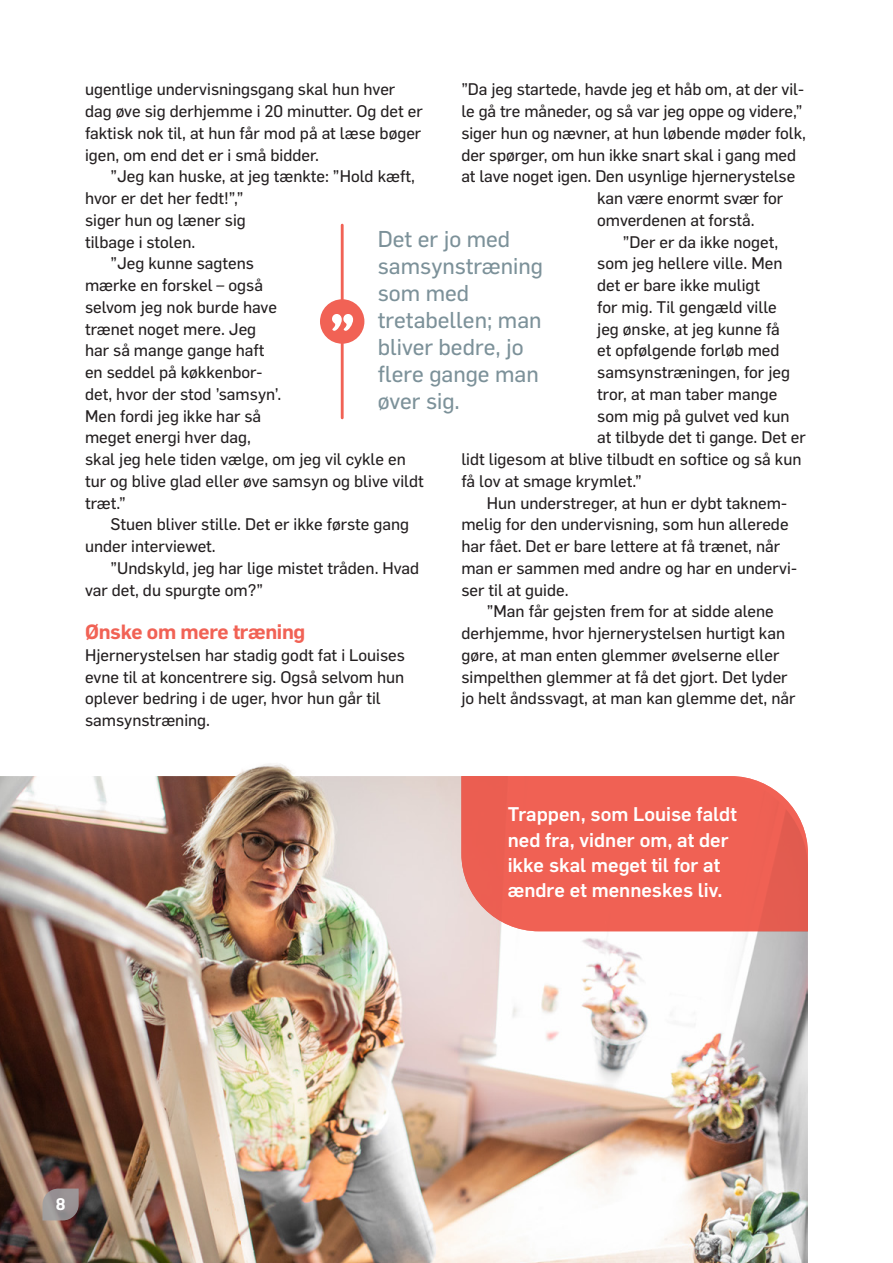
<style>
.page{position:relative;width:893px;height:1263px;background:#fff}
.page>*{position:absolute;margin:0;border:0;box-sizing:border-box;transform-origin:0 0}
.t1{font:22.5px/27px "Flama Basic";color:#7c9199}
.t2{font:600 20.25px "Flama";letter-spacing:-.015em;color:#f16255}
.t3{font:500 19.35px/25.2px "Flama";color:#fff}
.t4{font:16.5px/21.8px "Flama Basic";color:#231f20}
.t5{font:600 16.5px "Flama";color:#fff}
</style>
<div class="page">
<img style="left:0;top:776px;width:808px;height:486px">
<img style="left:206px;top:764px;width:139px;height:26px">
<img style="left:0;top:1262px;width:808px;height:1px">
<svg style="left:461px;top:776px;width:347px;height:155px;background:#ee675a"></svg>
<svg style="left:320px;top:299px;width:44px;height:45px"></svg>
<hr style="left:341px;top:225px;width:3px;height:82px;background:#f16255">
<hr style="left:341px;top:336px;width:3px;height:82px;background:#f16255">
<svg style="left:43px;top:1188px;width:36px;height:32px"></svg>
<p class="t4" style="left:461px;top:78px;width:344px">”Da jeg startede, havde jeg et håb om, at der vil-</p>
<p class="t4" style="left:461px;top:99px;width:342px">le gå tre måneder, og så var jeg oppe og videre,”</p>
<p class="t4" style="left:461px;top:121px;width:346px">siger hun og nævner, at hun løbende møder folk,</p>
<p class="t4" style="left:461px;top:143px;width:336px">der spørger, om hun ikke snart skal i gang med</p>
<p class="t4" style="left:461px;top:165px;width:335px">at lave noget igen. Den usynlige hjernerystelse</p>
<p class="t4" style="left:597px;top:186px;width:188px">kan være enormt svær for</p>
<p class="t4" style="left:597px;top:208px;width:159px">omverdenen at forstå.</p>
<p class="t4" style="left:623px;top:230px;width:157px">”Der er da ikke noget,</p>
<p class="t4" style="left:597px;top:252px;width:187px">som jeg hellere ville. Men</p>
<p class="t4" style="left:597px;top:273px;width:164px">det er bare ikke muligt</p>
<p class="t4" style="left:597px;top:295px;width:181px">for mig. Til gengæld ville</p>
<p class="t4" style="left:597px;top:317px;width:184px">jeg ønske, at jeg kunne få</p>
<p class="t4" style="left:597px;top:339px;width:184px">et opfølgende forløb med</p>
<p class="t4" style="left:597px;top:360px;width:194px">samsynstræningen, for jeg</p>
<p class="t4" style="left:597px;top:382px;width:182px">tror, at man taber mange</p>
<p class="t4" style="left:597px;top:404px;width:194px">som mig på gulvet ved kun</p>
<p class="t4" style="left:597px;top:426px;width:210px">at tilbyde det ti gange. Det er</p>
<p class="t4" style="left:461px;top:447px;width:342px">lidt ligesom at blive tilbudt en softice og så kun</p>
<p class="t4" style="left:461px;top:469px;width:182px">få lov at smage krymlet.”</p>
<p class="t4" style="left:487px;top:491px;width:302px">Hun understreger, at hun er dybt taknem-</p>
<p class="t4" style="left:461px;top:513px;width:329px">melig for den undervisning, som hun allerede</p>
<p class="t4" style="left:461px;top:534px;width:320px">har fået. Det er bare lettere at få trænet, når</p>
<p class="t4" style="left:461px;top:556px;width:337px">man er sammen med andre og har en undervi-</p>
<p class="t4" style="left:461px;top:578px;width:109px">ser til at guide.</p>
<p class="t4" style="left:487px;top:600px;width:288px">”Man får gejsten frem for at sidde alene</p>
<p class="t4" style="left:461px;top:621px;width:325px">derhjemme, hvor hjernerystelsen hurtigt kan</p>
<p class="t4" style="left:461px;top:643px;width:320px">gøre, at man enten glemmer øvelserne eller</p>
<p class="t4" style="left:461px;top:665px;width:328px">simpelthen glemmer at få det gjort. Det lyder</p>
<p class="t4" style="left:461px;top:687px;width:336px">jo helt åndssvagt, at man kan glemme det, når</p>
<p class="t4" style="left:85px;top:78px;width:339px">ugentlige undervisningsgang skal hun hver dag øve sig derhjemme i 20 minutter. Og det er faktisk nok til, at hun får mod på at læse bøger igen, om end det er i små bidder.</p>
<p class="t4" style="left:111px;top:165px;width:306px">”Jeg kan huske, at jeg tænkte: ”Hold kæft,</p>
<p class="t4" style="left:85px;top:186px;width:160px">hvor er det her fedt!”,”</p>
<p class="t4" style="left:85px;top:208px;width:162px">siger hun og læner sig</p>
<p class="t4" style="left:85px;top:230px;width:112px">tilbage i stolen.</p>
<p class="t4" style="left:111px;top:252px;width:145px">”Jeg kunne sagtens</p>
<p class="t4" style="left:85px;top:273px;width:179px">mærke en forskel – også</p>
<p class="t4" style="left:85px;top:295px;width:193px">selvom jeg nok burde have</p>
<p class="t4" style="left:85px;top:317px;width:173px">trænet noget mere. Jeg</p>
<p class="t4" style="left:85px;top:339px;width:181px">har så mange gange haft</p>
<p class="t4" style="left:85px;top:360px;width:179px">en seddel på køkkenbor-</p>
<p class="t4" style="left:85px;top:382px;width:198px">det, hvor der stod ’samsyn’.</p>
<p class="t4" style="left:85px;top:404px;width:178px">Men fordi jeg ikke har så</p>
<p class="t4" style="left:85px;top:426px;width:167px">meget energi hver dag,</p>
<p class="t4" style="left:85px;top:447px;width:322px">skal jeg hele tiden vælge, om jeg vil cykle en</p>
<p class="t4" style="left:85px;top:469px;width:340px">tur og blive glad eller øve samsyn og blive vildt</p>
<p class="t4" style="left:85px;top:491px;width:42px">træt.”</p>
<p class="t4" style="left:111px;top:513px;width:300px">Stuen bliver stille. Det er ikke første gang</p>
<p class="t4" style="left:85px;top:534px;width:132px">under interviewet.</p>
<p class="t4" style="left:111px;top:556px;width:310px">”Undskyld, jeg har lige mistet tråden. Hvad</p>
<p class="t4" style="left:85px;top:578px;width:180px">var det, du spurgte om?”</p>
<p class="t2" style="left:85px;top:617px;width:222px">Ønske om mere træning</p>
<p class="t4" style="left:85px;top:643px;width:321px">Hjernerystelsen har stadig godt fat i Louises evne til at koncentrere sig. Også selvom hun oplever bedring i de uger, hvor hun går til samsynstræning.</p>
<h1 class="t1" style="left:378px;top:224px;width:167px">Det er jo med samsynstræning som med tretabellen; man bliver bedre, jo flere gange man øver sig.</h1>
<p class="t3" style="left:508px;top:800px;width:231px">Trappen, som Louise faldt ned fra, vidner om, at der ikke skal meget til for at ændre et menneskes liv.</p>
<p class="t5" style="left:56px;top:1192px;width:11px">8</p>
</div>
